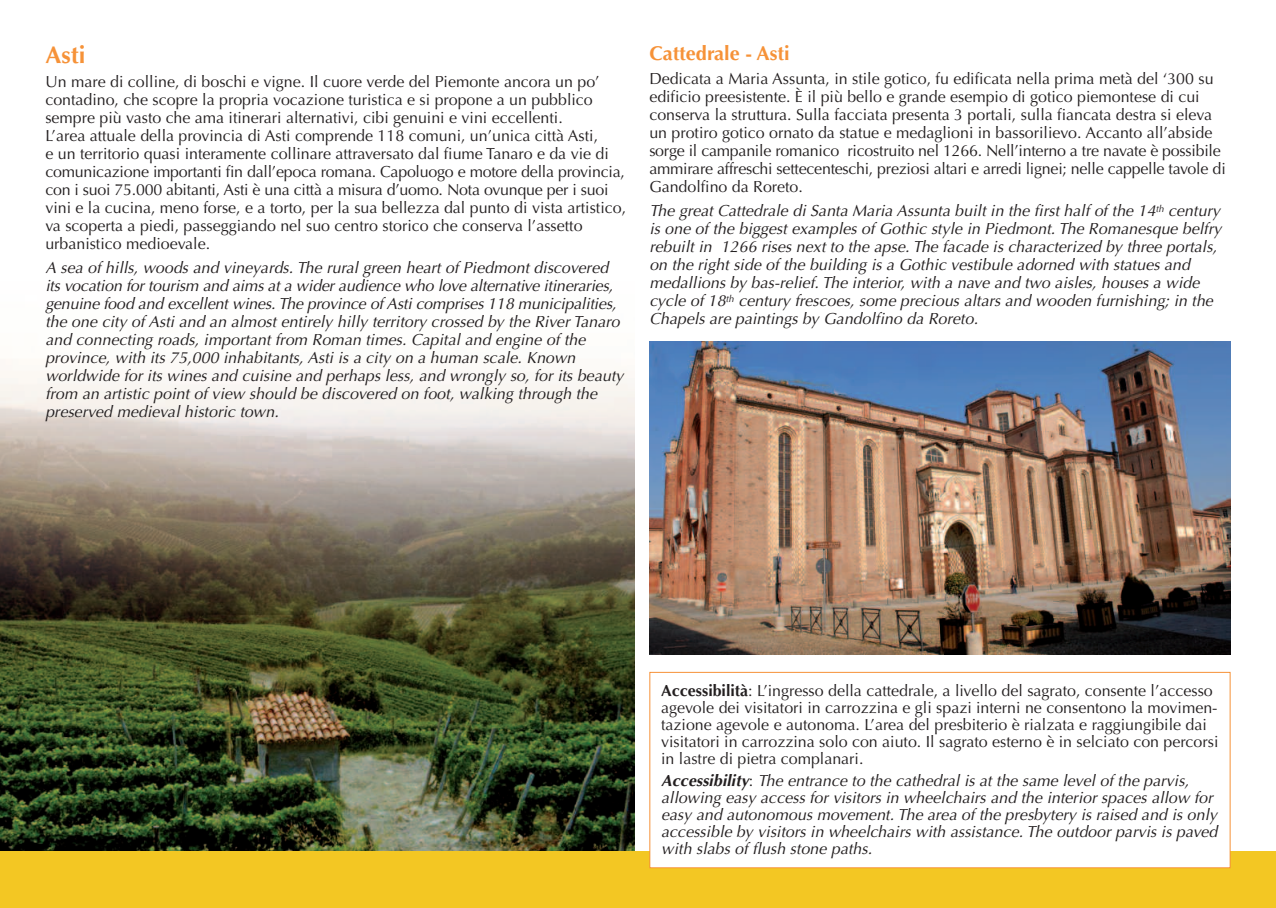
<style>
.page{position:relative;width:1276px;height:908px;background:#fff}
.page>*{position:absolute;margin:0;border:0;box-sizing:border-box;transform-origin:0 0}
.t1{font:700 24px "Optima";color:#f69238}
.t2{font:700 20px "Optima";color:#f69238}
.t3{font:16px/18px "Optima";color:#231f20}
.t4{font:italic 16px/18px "Optima";letter-spacing:.005em;color:#231f20}
.s1{font-weight:700}
.s2{font-style:normal}
</style>
<div class="page">
<img style="left:0;top:370px;width:635px;height:480px">
<div style="left:0;top:850px;width:1276px;height:57px;background:#f3c723"></div>
<div style="left:650px;top:672px;width:579px;height:194px;background:#fff"></div>
<div style="left:649px;top:671px;width:581px;height:196px;border:1px solid #f69238"></div>
<img style="left:649px;top:341px;width:581px;height:313px">
<h1 class="t1" style="left:45px;top:45px;width:41px">Asti</h1>
<p class="t3" style="left:45px;top:74px;width:582px">Un mare di colline, di boschi e vigne. Il cuore verde del Piemonte ancora un po’ contadino, che scopre la propria vocazione turistica e si propone a un pubblico sempre più vasto che ama itinerari alternativi, cibi genuini e vini eccellenti.<br>L’area attuale della provincia di Asti comprende 118 comuni, un’unica città Asti,<br>e un territorio quasi interamente collinare attraversato dal fiume Tanaro e da vie di comunicazione importanti fin dall’epoca romana. Capoluogo e motore della provincia, con i suoi 75.000 abitanti, Asti è una città a misura d’uomo. Nota ovunque per i suoi vini e la cucina, meno forse, e a torto, per la sua bellezza dal punto di vista artistico, va scoperta a piedi, passeggiando nel suo centro storico che conserva l’assetto urbanistico medioevale.</p>
<p class="t4" style="left:45px;top:260px;width:579px">A sea of hills, woods and vineyards. The rural green heart of Piedmont discovered its vocation for tourism and aims at a wider audience who love alternative itineraries, genuine food and excellent wines. The province of Asti comprises 118 municipalities, the one city of Asti and an almost entirely hilly territory crossed by the River Tanaro and connecting roads, important from Roman times. Capital and engine of the province, with its 75,000 inhabitants, Asti is a city on a human scale. Known worldwide for its wines and cuisine and perhaps less, and wrongly so, for its beauty from an artistic point of view should be discovered on foot, walking through the preserved medieval historic town.</p>
<p class="t2" style="left:649px;top:45px;width:142px">Cattedrale - Asti</p>
<p class="t3" style="left:649px;top:71px;width:578px">Dedicata a Maria Assunta, in stile gotico, fu edificata nella prima metà del ‘300 su edificio preesistente. È il più bello e grande esempio di gotico piemontese di cui conserva la struttura. Sulla facciata presenta 3 portali, sulla fiancata destra si eleva un protiro gotico ornato da statue e medaglioni in bassorilievo. Accanto all’abside sorge il campanile romanico ricostruito nel 1266. Nell’interno a tre navate è possibile ammirare affreschi settecenteschi, preziosi altari e arredi lignei; nelle cappelle tavole di Gandolfino da Roreto.</p>
<p class="t4" style="left:649px;top:203px;width:573px">The great Cattedrale di Santa Maria Assunta built in the first half of the 14<sup>th</sup> century is one of the biggest examples of Gothic style in Piedmont. The Romanesque belfry rebuilt in 1266 rises next to the apse. The facade is characterized by three portals, on the right side of the building is a Gothic vestibule adorned with statues and medallions by bas-relief. The interior, with a nave and two aisles, houses a wide cycle of 18<sup>th</sup> century frescoes, some precious altars and wooden furnishing; in the Chapels are paintings by Gandolfino da Roreto.</p>
<p class="t3" style="left:661px;top:683px;width:559px;line-height:17px"><span class="s1">Accessibilità</span>: L’ingresso della cattedrale, a livello del sagrato, consente l’accesso agevole dei visitatori in carrozzina e gli spazi interni ne consentono la movimen&shy;tazione agevole e autonoma. L’area del presbiterio è rialzata e raggiungibile dai visitatori in carrozzina solo con aiuto. Il sagrato esterno è in selciato con percorsi in lastre di pietra complanari.</p>
<p class="t4" style="left:661px;top:773px;width:558px;line-height:17px"><span class="s1">Accessibility</span><span class="s2">:</span> The entrance to the cathedral is at the same level of the parvis, allowing easy access for visitors in wheelchairs and the interior spaces allow for easy and autonomous movement. The area of the presbytery is raised and is only accessible by visitors in wheelchairs with assistance. The outdoor parvis is paved with slabs of flush stone paths.</p>
</div>
